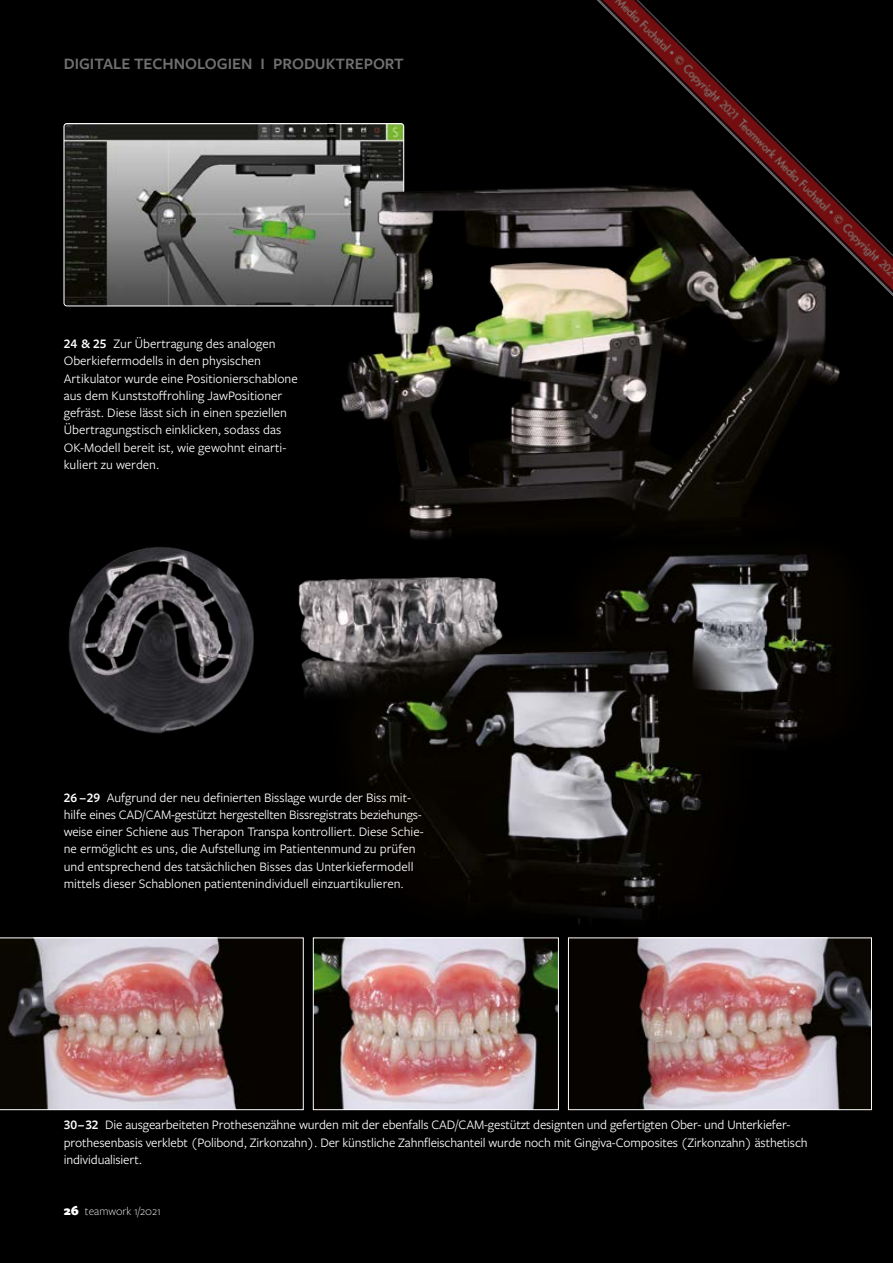
<style>
.page{position:relative;width:893px;height:1263px;background:#000}
.page>*{position:absolute;margin:0;border:0;box-sizing:border-box;transform-origin:0 0}
.t1{font:600 16.5px "Freight Sans Pro";color:#6f7070}
.t2{font:13.5px/17.2px "Freight Sans Pro";color:#fff}
.t3{font:300 12px "Freight Sans Pro";color:#fff}
.s1{font-weight:600}
.s2{font-weight:900;font-size:13.5px}
</style>
<div class="page">
<img style="left:64px;top:123px;width:338px;height:183px">
<div style="left:64px;top:123px;width:340px;height:183px;border:1px solid #fff;border-radius:3px"></div>
<img style="left:300px;top:157px;width:540px;height:382px">
<img style="left:68px;top:547px;width:186px;height:187px">
<img style="left:298px;top:577px;width:200px;height:117px">
<img style="left:569px;top:527px;width:271px;height:216px">
<img style="left:314px;top:619px;width:461px;height:305px">
<img style="left:0;top:938px;width:303px;height:172px">
<img style="left:315px;top:940px;width:242px;height:168px">
<div style="left:313px;top:938px;width:246px;height:172px;border:1px solid #fff"></div>
<img style="left:632px;top:940px;width:238px;height:168px">
<div style="left:568px;top:938px;width:304px;height:172px;border:1px solid #fff"></div>
<img style="left:573px;top:0;width:320px;height:320px">
<p class="t1" style="left:64px;top:52px;width:341px">DIGITALE TECHNOLOGIEN I PRODUKTREPORT</p>
<p class="t2" style="left:64px;top:335px;width:235px"><span class="s1">24 &amp; 25</span> Zur Übertragung des analogen Oberkiefermodells in den physischen Artikulator wurde eine Positionierschablone aus dem Kunststoffrohling JawPositioner gefräst. Diese lässt sich in einen speziellen Übertragungstisch einklicken, sodass das OK-Modell bereit ist, wie gewohnt einarti&shy;kuliert zu werden.</p>
<p class="t2" style="left:64px;top:788px;width:361px"><span class="s1">26 – 29</span> Aufgrund der neu definierten Bisslage wurde der Biss mit&shy;hilfe eines CAD/CAM-gestützt hergestellten Bissregistrats beziehungs&shy;weise einer Schiene aus Therapon Transpa kontrolliert. Diese Schie&shy;ne ermöglicht es uns, die Aufstellung im Patientenmund zu prüfen und entsprechend des tatsächlichen Bisses das Unterkiefermodell mittels dieser Schablonen patientenindividuell einzuartikulieren.</p>
<p class="t2" style="left:64px;top:1116px;width:745px"><span class="s1">30 – 32</span> Die ausgearbeiteten Prothesenzähne wurden mit der ebenfalls CAD/CAM-gestützt designten und gefertigten Ober- und Unterkiefer&shy;prothesenbasis verklebt (Polibond, Zirkonzahn). Der künstliche Zahnfleischanteil wurde noch mit Gingiva-Composites (Zirkonzahn) ästhetisch individualisiert.</p>
<p class="t3" style="left:64px;top:1203px;width:99px"><span class="s2">26</span> teamwork 1/2021</p>
</div>
